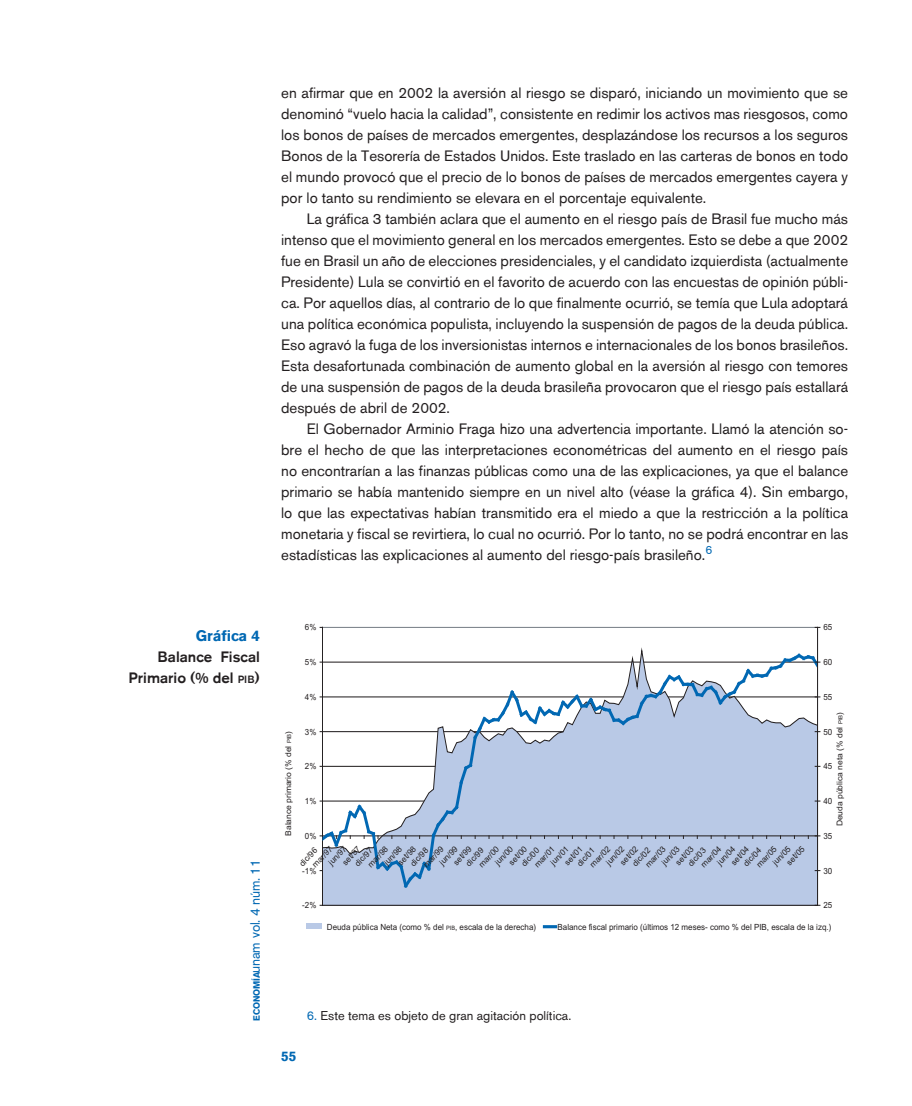
<style>
.page{position:relative;width:912px;height:1106px;background:#fff}
.page>*{position:absolute;margin:0;border:0;box-sizing:border-box;transform-origin:0 0}
.t1{font:15px/21px "Akzidenz Grotesk BE";color:#231f20;text-align:justify}
.t2{font:500 15px/21px "Akzidenz Grotesk BE";color:#231f20;text-align:right}
.t3{font:700 15px "Akzidenz Grotesk BE";color:#0168b3}
.t4{font:13.5px "Akzidenz Grotesk BE";letter-spacing:-.01em;color:#0168b3}
.t5{font:700 13.5px "Akzidenz Grotesk BE";color:#0168b3}
.t6{font:12.75px "Akzidenz Grotesk BE";color:#231f20}
.t7{font:8.55px "Arial";color:#231f20;scale:.94 1}
.t8{font:8.25px "Arial";color:#231f20}
.t9{font:7.95px "Arial";color:#231f20;scale:1.06 1}
.s1{font-size:10.5px}
.s2{font-weight:700;font-size:8.85px}
.s3{font-size:5.55px}
.s4{font-size:6px}
.s5{color:#0168b3}
</style>
<div class="page">
<hr style="left:322px;top:627px;width:495px;height:1px;background:#878f96">
<svg style="left:322px;top:647px;width:494px;height:259px"></svg>
<hr style="left:322px;top:627px;width:1px;height:278px;background:#231f20">
<hr style="left:816px;top:627px;width:1px;height:278px;background:#231f20">
<svg style="left:320px;top:651px;width:499px;height:239px"></svg>
<div style="left:305px;top:923px;width:16px;height:5px;background:#b9c9e6"></div>
<svg style="left:544px;top:925px;width:11px;height:3px"></svg>
<p class="t1" style="left:281px;top:82px;width:568px">en afirmar que en 2002 la aversión al riesgo se disparó, iniciando un movimiento que se denominó “vuelo hacia la calidad”, consistente en redimir los activos mas riesgosos, como los bonos de países de mercados emergentes, desplazándose los recursos a los seguros Bonos de la Tesorería de Estados Unidos. Este traslado en las carteras de bonos en todo el mundo provocó que el precio de lo bonos de países de mercados emergentes cayera y por lo tanto su rendimiento se elevara en el porcentaje equivalente.</p>
<p class="t1" style="left:281px;top:208px;width:568px;text-indent:26px">La gráfica 3 también aclara que el aumento en el riesgo país de Brasil fue mucho más intenso que el movimiento general en los mercados emergentes. Esto se debe a que 2002 fue en Brasil un año de elecciones presidenciales, y el candidato izquierdista (actualmente Presidente) Lula se convirtió en el favorito de acuerdo con las encuestas de opinión públi&shy;ca. Por aquellos días, al contrario de lo que finalmente ocurrió, se temía que Lula adoptará una política económica populista, incluyendo la suspensión de pagos de la deuda pública.<br>Eso agravó la fuga de los inversionistas internos e internacionales de los bonos brasileños.<br>Esta desafortunada combinación de aumento global en la aversión al riesgo con temores de una suspensión de pagos de la deuda brasileña provocaron que el riesgo país estallará después de abril de 2002.</p>
<p class="t1" style="left:281px;top:418px;width:568px;text-indent:26px">El Gobernador Arminio Fraga hizo una advertencia importante. Llamó la atención so&shy;bre el hecho de que las interpretaciones econométricas del aumento en el riesgo país no encontrarían a las finanzas públicas como una de las explicaciones, ya que el balance primario se había mantenido siempre en un nivel alto (véase la gráfica 4). Sin embargo, lo que las expectativas habían transmitido era el miedo a que la restricción a la política monetaria y fiscal se revirtiera, lo cual no ocurrió. Por lo tanto, no se podrá encontrar en las estadísticas las explicaciones al aumento del riesgo-país brasileño.<sup>6</sup></p>
<p class="t3" style="left:196px;top:627px;width:66px">Gráfica 4</p>
<p class="t2" style="left:128px;top:646px;width:133px">Balance Fiscal<br>Primario (% del <span class="s1">PIB</span>)</p>
<p class="t4" style="left:247px;top:1020px;width:163px;rotate:-90deg"><span class="s2">ECONOMÍA</span>unam vol. 4 núm. 11</p>
<p class="t7" style="left:305px;top:622px;width:14px">6%</p>
<p class="t7" style="left:305px;top:657px;width:14px">5%</p>
<p class="t9" style="left:284px;top:836px;width:101px;rotate:-90deg">Balance primario (% del <span class="s3">PIB</span>)</p>
<p class="t7" style="left:305px;top:692px;width:14px">4%</p>
<p class="t7" style="left:305px;top:726px;width:14px">3%</p>
<p class="t7" style="left:305px;top:761px;width:14px">2%</p>
<p class="t7" style="left:305px;top:796px;width:14px">1%</p>
<p class="t7" style="left:305px;top:831px;width:14px">0%</p>
<p class="t8" style="left:381px;top:860px;width:24px;rotate:-47deg">jun/98</p>
<p class="t8" style="left:437px;top:860px;width:24px;rotate:-47deg">jun/99</p>
<p class="t8" style="left:659px;top:860px;width:24px;rotate:-47deg">jun/03</p>
<p class="t8" style="left:395px;top:860px;width:24px;rotate:-47deg">set/98</p>
<p class="t8" style="left:451px;top:860px;width:24px;rotate:-47deg">set/99</p>
<p class="t8" style="left:673px;top:860px;width:24px;rotate:-47deg">set/03</p>
<p class="t8" style="left:492px;top:860px;width:24px;rotate:-47deg">jun/00</p>
<p class="t8" style="left:506px;top:860px;width:24px;rotate:-47deg">set/00</p>
<p class="t8" style="left:714px;top:860px;width:24px;rotate:-47deg">jun/04</p>
<p class="t8" style="left:728px;top:860px;width:24px;rotate:-47deg">set/04</p>
<p class="t8" style="left:603px;top:860px;width:24px;rotate:-47deg">jun/02</p>
<p class="t8" style="left:617px;top:860px;width:24px;rotate:-47deg">set/02</p>
<p class="t8" style="left:770px;top:860px;width:24px;rotate:-47deg">jun/05</p>
<p class="t8" style="left:784px;top:860px;width:24px;rotate:-47deg">set/05</p>
<p class="t8" style="left:326px;top:860px;width:24px;rotate:-47deg">jun/97</p>
<p class="t8" style="left:340px;top:860px;width:24px;rotate:-47deg">set/97</p>
<p class="t8" style="left:365px;top:863px;width:27px;rotate:-47deg">mar/98</p>
<p class="t8" style="left:421px;top:863px;width:27px;rotate:-47deg">mar/99</p>
<p class="t8" style="left:643px;top:863px;width:27px;rotate:-47deg">mar/03</p>
<p class="t8" style="left:476px;top:863px;width:27px;rotate:-47deg">mar/00</p>
<p class="t8" style="left:698px;top:863px;width:27px;rotate:-47deg">mar/04</p>
<p class="t8" style="left:587px;top:863px;width:27px;rotate:-47deg">mar/02</p>
<p class="t8" style="left:754px;top:863px;width:27px;rotate:-47deg">mar/05</p>
<p class="t8" style="left:310px;top:863px;width:27px;rotate:-47deg">mar/97</p>
<p class="t8" style="left:548px;top:860px;width:24px;rotate:-47deg">jun/01</p>
<p class="t8" style="left:562px;top:860px;width:24px;rotate:-47deg">set/01</p>
<p class="t8" style="left:532px;top:863px;width:27px;rotate:-47deg">mar/01</p>
<p class="t8" style="left:297px;top:861px;width:23px;rotate:-47deg">dic/96</p>
<p class="t8" style="left:685px;top:861px;width:23px;rotate:-47deg">dic/03</p>
<p class="t8" style="left:408px;top:861px;width:23px;rotate:-47deg">dic/98</p>
<p class="t8" style="left:463px;top:861px;width:23px;rotate:-47deg">dic/99</p>
<p class="t8" style="left:519px;top:861px;width:23px;rotate:-47deg">dic/00</p>
<p class="t8" style="left:741px;top:861px;width:23px;rotate:-47deg">dic/04</p>
<p class="t8" style="left:630px;top:861px;width:23px;rotate:-47deg">dic/02</p>
<p class="t8" style="left:352px;top:861px;width:23px;rotate:-47deg">dic/97</p>
<p class="t8" style="left:574px;top:861px;width:23px;rotate:-47deg">dic/01</p>
<p class="t7" style="left:302px;top:865px;width:17px">-1%</p>
<p class="t7" style="left:302px;top:900px;width:17px">-2%</p>
<p class="t7" style="left:823px;top:622px;width:11px">65</p>
<p class="t7" style="left:823px;top:657px;width:11px">60</p>
<p class="t7" style="left:823px;top:692px;width:11px">55</p>
<p class="t9" style="left:835px;top:826px;width:109px;rotate:-90deg">Deuda pública neta (% del <span class="s3">PIB</span>)</p>
<p class="t7" style="left:823px;top:726px;width:11px">50</p>
<p class="t7" style="left:823px;top:761px;width:11px">45</p>
<p class="t7" style="left:823px;top:796px;width:11px">40</p>
<p class="t7" style="left:823px;top:831px;width:11px">35</p>
<p class="t7" style="left:823px;top:865px;width:11px">30</p>
<p class="t7" style="left:823px;top:900px;width:11px">25</p>
<p class="t7" style="left:327px;top:921px;width:224px">Deuda pública Neta (como % del <span class="s4">PIB</span>, escala de la derecha)</p>
<p class="t7" style="left:557px;top:921px;width:293px">Balance fiscal primario (últimos 12 meses- como % del PIB, escala de la izq.)</p>
<p class="t5" style="left:281px;top:1048px;width:17px">55</p>
<p class="t6" style="left:306px;top:1007px;width:266px"><span class="s5">6.</span> Este tema es objeto de gran agitación política.</p>
</div>
